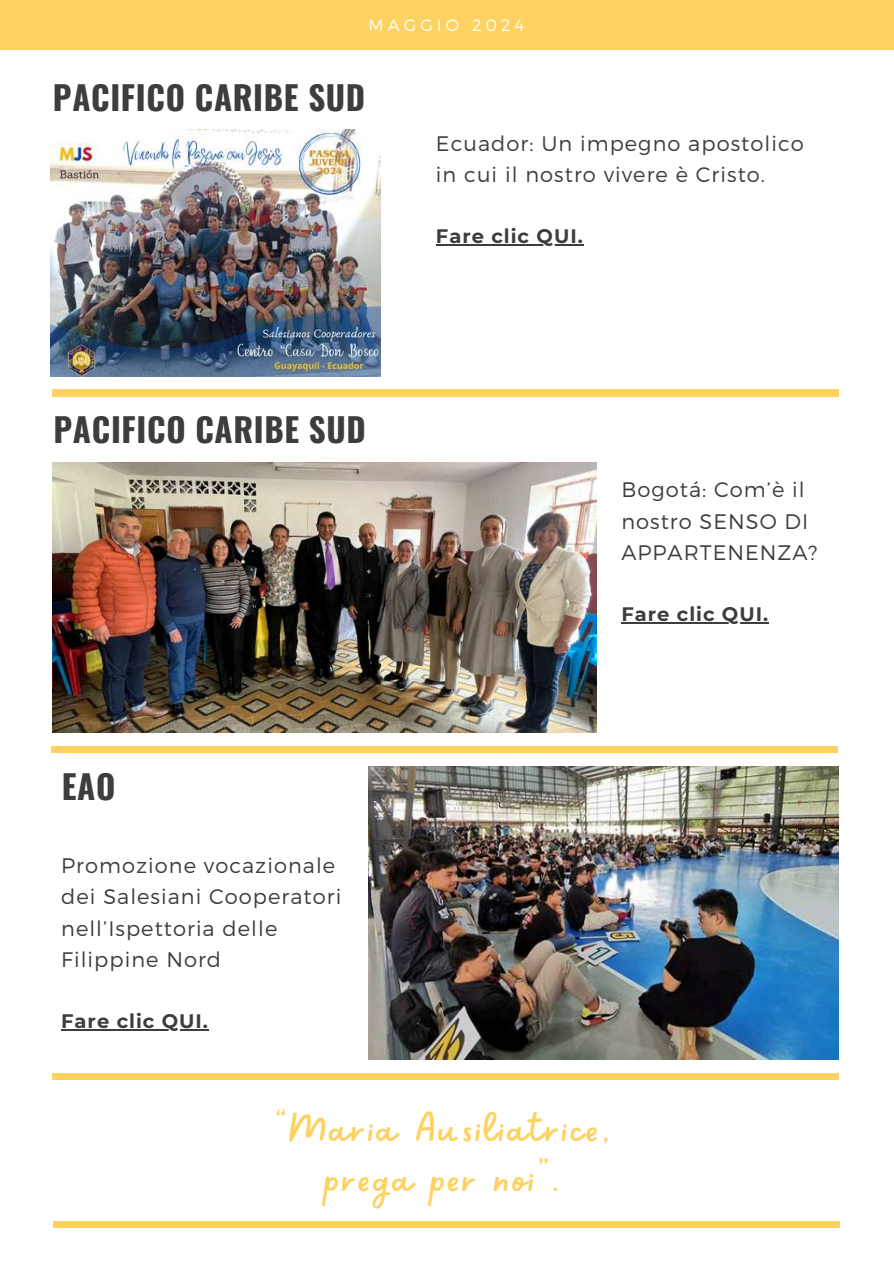
<style>
.page{position:relative;width:894px;height:1264px;background:#fff}
.page>*{position:absolute;margin:0;border:0;box-sizing:border-box;transform-origin:0 0}
.t1{font:45px/50.7px "Sweet Apricot";letter-spacing:.05em;color:#fdd260;text-align:center}
.t2{font:700 33px "Oswald";letter-spacing:.02em;color:#3d3d3d}
.t3{font:300 21px/31.5px "Montserrat";letter-spacing:.05em;color:#3d3d3d}
.t4{font:700 19.5px "Montserrat";letter-spacing:.05em;color:#3d3d3d}
.t5{font:300 16.5px "Montserrat";letter-spacing:.25em;color:#fff}
</style>
<div class="page">
<div style="left:0;top:0;width:893px;height:50px;background:#fdd260"></div>
<div style="left:52px;top:390px;width:786px;height:6px;background:#fdd260"></div>
<div style="left:51px;top:746px;width:786px;height:6px;background:#fdd260"></div>
<div style="left:52px;top:1073px;width:786px;height:6px;background:#fdd260"></div>
<img style="left:51px;top:129px;width:330px;height:247px">
<img style="left:53px;top:463px;width:543px;height:270px">
<img style="left:368px;top:766px;width:470px;height:293px">
<hr style="left:436px;top:244px;width:147px;height:1px;background:#3d3d3d">
<hr style="left:61px;top:1029px;width:148px;height:1px;background:#3d3d3d">
<hr style="left:621px;top:622px;width:148px;height:1px;background:#3d3d3d">
<div style="left:53px;top:1221px;width:786px;height:6px;background:#fdd260"></div>
<p class="t5" style="left:368px;top:15px;width:157px">MAGGIO 2024</p>
<h2 class="t2" style="left:53px;top:80px;width:314px">PACIFICO CARIBE SUD</h2>
<h2 class="t2" style="left:53px;top:413px;width:314px">PACIFICO CARIBE SUD</h2>
<h2 class="t2" style="left:62px;top:769px;width:55px">EAO</h2>
<p class="t3" style="left:61px;top:849px;width:281px">Promozione vocazionale dei Salesiani Cooperatori nell’Ispettoria delle<br>Filippine Nord</p>
<p class="t4" style="left:61px;top:1007px;width:148px">Fare clic QUI.</p>
<p class="t3" style="left:436px;top:127px;width:369px">Ecuador: Un impegno apostolico in cui il nostro vivere è Cristo.</p>
<p class="t4" style="left:436px;top:222px;width:148px">Fare clic QUI.</p>
<p class="t3" style="left:621px;top:473px;width:197px">Bogotá: Com’è il nostro SENSO DI<br>APPARTENENZA?</p>
<p class="t4" style="left:621px;top:600px;width:148px">Fare clic QUI.</p>
<h1 class="t1" style="left:275px;top:1104px;width:336px">&lt;Maria Ausiliatrice, prega per noi=.</h1>
</div>
